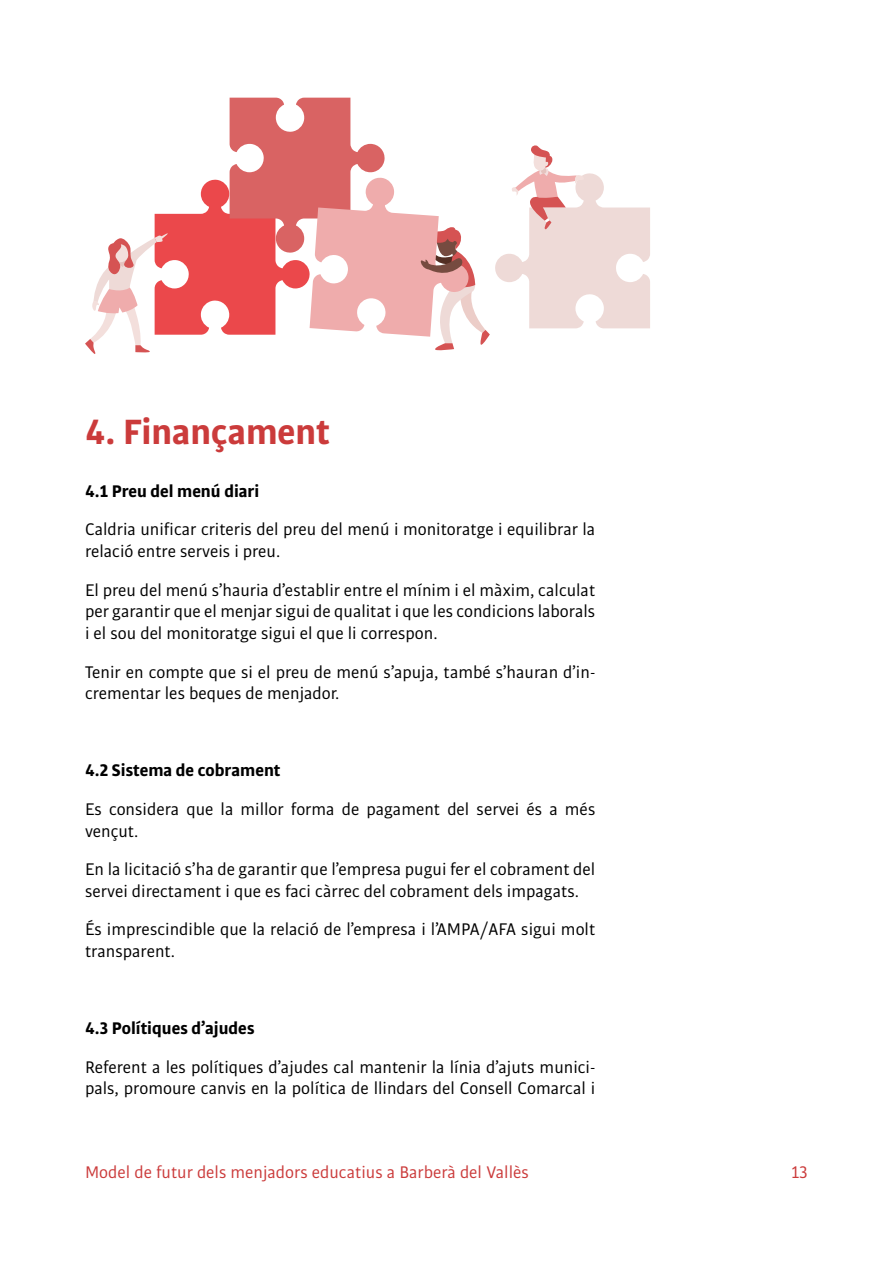
<style>
.page{position:relative;width:893px;height:1263px;background:#fff}
.page>*{position:absolute;margin:0;border:0;box-sizing:border-box;transform-origin:0 0}
.t1{font:700 37.5px "Bulo";color:#cb3b3b}
.t2{font:18px/21.6px "Bulo";color:#000}
.t3{font:700 18px "Bulo";color:#000}
.t4{font:18px "Bulo";color:#cb3b3b}
</style>
<div class="page">
<svg style="left:85px;top:98px;width:565px;height:256px"></svg>
<h1 class="t1" style="left:85px;top:407px;width:247px">4. Finançament</h1>
<p class="t3" style="left:85px;top:479px;width:176px">4.1 Preu del menú diari</p>
<p class="t2" style="left:85px;top:518px;width:512px">Caldria unificar criteris del preu del menú i monitoratge i equilibrar la relació entre serveis i preu.</p>
<p class="t2" style="left:85px;top:579px;width:512px;text-align:justify">El preu del menú s’hauria d’establir entre el mínim i el màxim, calculat per garantir que el menjar sigui de qualitat i que les condicions laborals i el sou del monitoratge sigui el que li correspon.</p>
<p class="t2" style="left:85px;top:660px;width:512px">Tenir en compte que si el preu de menú s’apuja, també s’hauran d’in&shy;crementar les beques de menjador.</p>
<p class="t3" style="left:85px;top:759px;width:197px">4.2 Sistema de cobrament</p>
<p class="t2" style="left:85px;top:798px;width:512px">Es considera que la millor forma de pagament del servei és a més vençut.</p>
<p class="t2" style="left:85px;top:858px;width:512px">En la licitació s’ha de garantir que l’empresa pugui fer el cobrament del servei directament i que es faci càrrec del cobrament dels impagats.</p>
<p class="t2" style="left:85px;top:918px;width:512px">És imprescindible que la relació de l’empresa i l’AMPA/AFA sigui molt transparent.</p>
<p class="t3" style="left:85px;top:1017px;width:171px">4.3 Polítiques d’ajudes</p>
<p class="t2" style="left:85px;top:1056px;width:512px">Referent a les polítiques d’ajudes cal mantenir la línia d’ajuts munici&shy;pals, promoure canvis en la política de llindars del Consell Comarcal i</p>
<p class="t4" style="left:85px;top:1161px;width:445px">Model de futur dels menjadors educatius a Barberà del Vallès</p>
<p class="t4" style="left:791px;top:1161px;width:18px">13</p>
</div>
